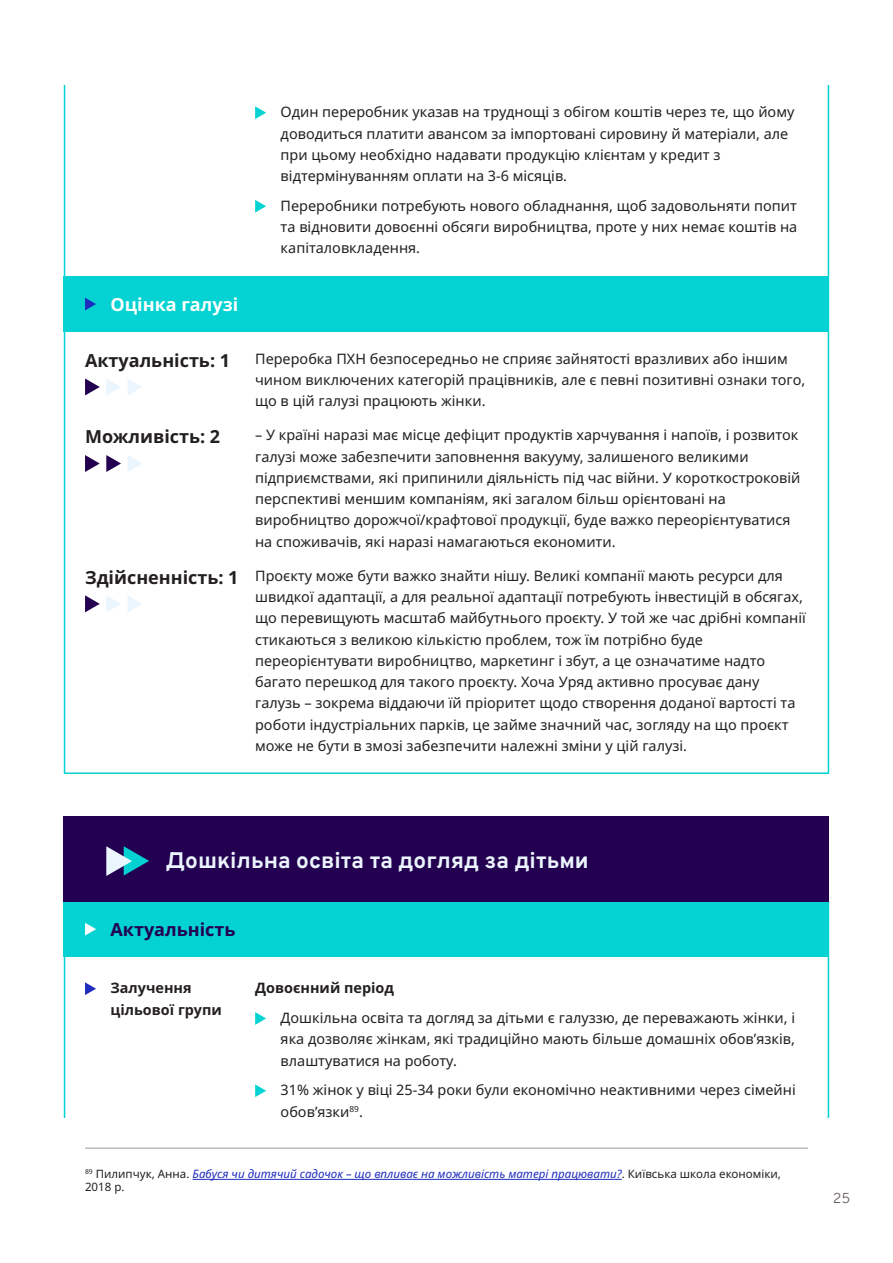
<style>
.page{position:relative;width:893px;height:1263px;background:#fff}
.page>*{position:absolute;margin:0;border:0;box-sizing:border-box;transform-origin:0 0}
.t1{font:700 22.5px "Overpass";color:#ebf5fd}
.t2{font:700 18px "Noto Sans";color:#231f20}
.t3{font:700 18px "Noto Sans";color:#230050}
.t4{font:700 18px "Noto Sans";color:#fff}
.t5{font:14.4px/21.3px "Noto Sans";color:#231f20}
.t6{font:700 14.4px/21.3px "Noto Sans";color:#231f20}
.t7{font:14.4px "Overpass";color:#6c6361}
.t8{font:italic 11.55px/12.8px "Noto Sans";color:#1e2dbe}
.s1{font-style:normal;color:#231f20}
</style>
<div class="page">
<hr style="left:192px;top:1179px;width:430px;height:1px;background:#1e2dbe">
<hr style="left:85px;top:1147px;width:723px;height:2px;background:#bbbdbf">
<svg style="left:64px;top:85px;width:765px;height:689px"></svg>
<svg style="left:255px;top:1012px;width:11px;height:13px"></svg>
<svg style="left:255px;top:1084px;width:11px;height:13px"></svg>
<svg style="left:85px;top:982px;width:11px;height:13px"></svg>
<div style="left:64px;top:901px;width:765px;height:56px;background:#05d2d2"></div>
<svg style="left:85px;top:923px;width:11px;height:12px"></svg>
<div style="left:64px;top:816px;width:765px;height:85px;background:#230050"></div>
<svg style="left:106px;top:846px;width:43px;height:30px"></svg>
<svg style="left:255px;top:106px;width:11px;height:13px"></svg>
<svg style="left:255px;top:200px;width:11px;height:13px"></svg>
<div style="left:64px;top:276px;width:765px;height:56px;background:#05d2d2"></div>
<svg style="left:85px;top:298px;width:11px;height:12px"></svg>
<svg style="left:85px;top:378px;width:15px;height:17px"></svg>
<svg style="left:106px;top:378px;width:15px;height:17px"></svg>
<svg style="left:128px;top:378px;width:14px;height:17px"></svg>
<svg style="left:85px;top:455px;width:15px;height:17px"></svg>
<svg style="left:106px;top:455px;width:15px;height:17px"></svg>
<svg style="left:128px;top:455px;width:14px;height:17px"></svg>
<svg style="left:85px;top:595px;width:15px;height:17px"></svg>
<svg style="left:106px;top:595px;width:15px;height:17px"></svg>
<svg style="left:128px;top:595px;width:14px;height:17px"></svg>
<p class="t5" style="left:281px;top:102px;width:515px">Один переробник указав на труднощі з обігом коштів через те, що йому доводиться платити авансом за імпортовані сировину й матеріали, але при цьому необхідно надавати продукцію клієнтам у кредит з відтермінуванням оплати на 3-6 місяців.</p>
<p class="t5" style="left:281px;top:195px;width:518px;text-align:justify">Переробники потребують нового обладнання, щоб задовольняти попит та відновити довоєнні обсяги виробництва, проте у них немає коштів на капіталовкладення.</p>
<p class="t4" style="left:111px;top:295px;width:129px">Оцінка галузі</p>
<p class="t2" style="left:85px;top:350px;width:147px">Актуальність: 1</p>
<p class="t5" style="left:255px;top:348px;width:552px">Переробка ПХН безпосередньо не сприяє зайнятості вразливих або іншим чином виключених категорій працівників, але є певні позитивні ознаки того, що в цій галузі працюють жінки.</p>
<p class="t2" style="left:85px;top:426px;width:137px">Можливість: 2</p>
<p class="t5" style="left:255px;top:425px;width:547px">– У країні наразі має місце дефіцит продуктів харчування і напоїв, і розвиток галузі може забезпечити заповнення вакууму, залишеного великими підприємствами, які припинили діяльність під час війни. У короткостроковій перспективі меншим компаніям, які загалом більш орієнтовані на виробництво дорожчої/крафтової продукції, буде важко переорієнтуватися на споживачів, які наразі намагаються економити.</p>
<p class="t2" style="left:85px;top:567px;width:155px">Здійсненність: 1</p>
<p class="t5" style="left:255px;top:565px;width:552px">Проєкту може бути важко знайти нішу. Великі компанії мають ресурси для швидкої адаптації, а для реальної адаптації потребують інвестицій в обсягах, що перевищують масштаб майбутнього проєкту. У той же час дрібні компанії стикаються з великою кількістю проблем, тож їм потрібно буде переорієнтувати виробництво, маркетинг і збут, а це означатиме надто багато перешкод для такого проєкту. Хоча Уряд активно просуває дану галузь – зокрема віддаючи їй пріоритет щодо створення доданої вартості та роботи індустріальних парків, це займе значний час, зогляду на що проєкт може не бути в змозі забезпечити належні зміни у цій галузі.</p>
<h1 class="t1" style="left:166px;top:842px;width:425px">Дошкільна освіта та догляд за дітьми</h1>
<p class="t3" style="left:111px;top:920px;width:126px">Актуальність</p>
<p class="t6" style="left:111px;top:978px;width:113px">Залучення цільової групи</p>
<p class="t6" style="left:255px;top:978px;width:140px">Довоєнний період</p>
<p class="t5" style="left:281px;top:1007px;width:516px;text-align:justify">Дошкільна освіта та догляд за дітьми є галуззю, де переважають жінки, і яка дозволяє жінкам, які традиційно мають більше домашніх обов’язків, влаштуватися на роботу.</p>
<p class="t5" style="left:281px;top:1080px;width:517px">31% жінок у віці 25-34 роки були економічно неактивними через сімейні обов’язки<sup>89</sup>.</p>
<p class="t8" style="left:85px;top:1168px;width:697px"><sup>89</sup> <span class="s1">Пилипчук, Анна.</span> Бабуся чи дитячий садочок – що впливає на можливість матері працювати?<span class="s1">. Київська школа економіки,<br>2018 р.</span></p>
<p class="t7" style="left:833px;top:1187px;width:19px">25</p>
</div>
